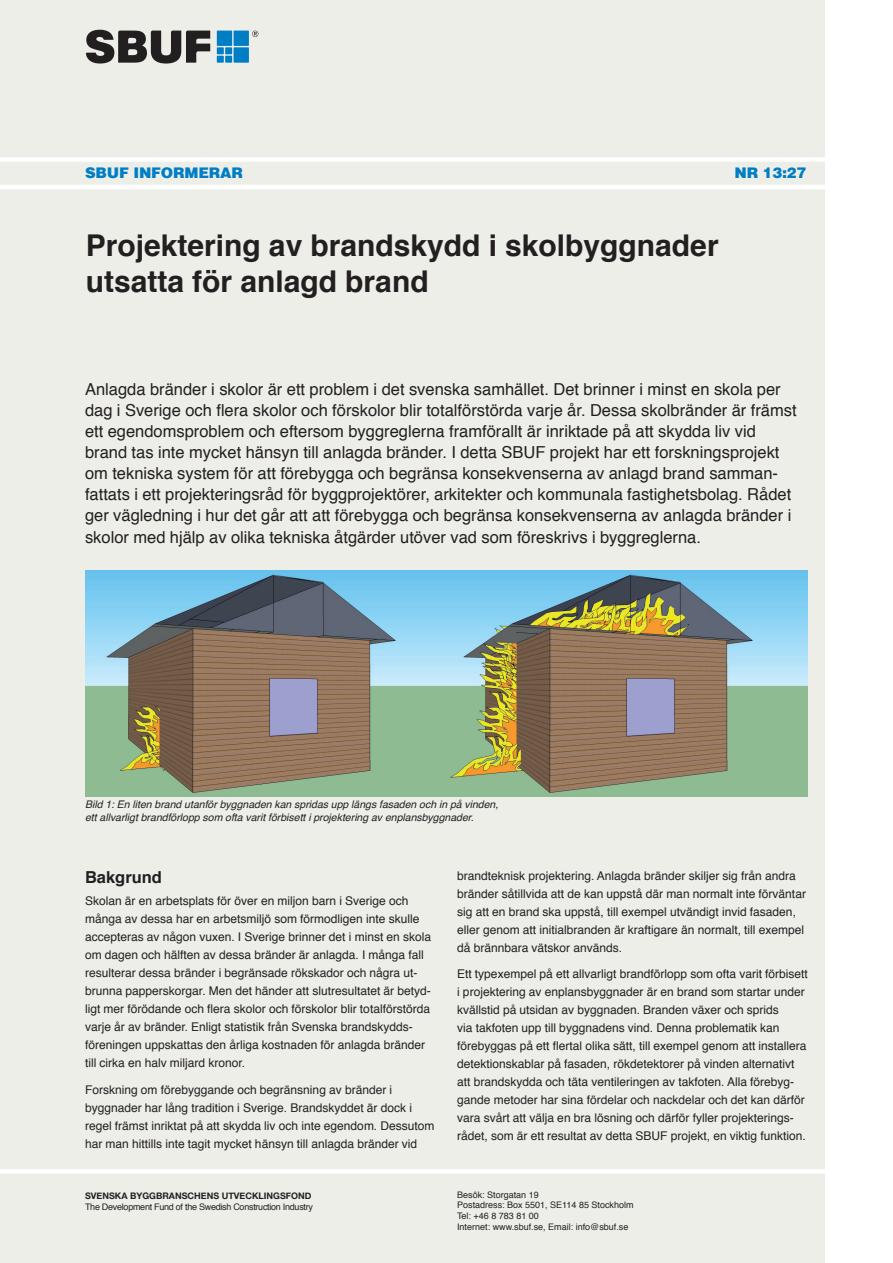
<style>
.page{position:relative;width:893px;height:1263px;background:#fff}
.page>*{position:absolute;margin:0;border:0;box-sizing:border-box;transform-origin:0 0}
.Rubrik{font:700 30px/36px "Helvetica";color:#231f20}
.Ingress{font:16.5px/21.1px "Helvetica";color:#231f20}
.Mellanrubbe{font:700 16.5px "Helvetica";color:#231f20}
.t1{font:900 15px "Helvetica";letter-spacing:-.02em;color:#007ec5}
.Brödtext{font:12px/18px "Helvetica";color:#231f20}
.Bildtext{font:italic 10.5px/12.6px "Helvetica";color:#231f20}
.t2{font:9px "Helvetica";color:#231f20}
.t3{font:9px "Helvetica";letter-spacing:-.03em;color:#231f20}
.t4{font:700 9px "Helvetica Neue";color:#231f20}
</style>
<div class="page">
<div style="left:0;top:0;width:825px;height:1263px;background:#eeeee9"></div>
<svg style="left:86px;top:30px;width:124px;height:34px"></svg>
<div style="left:225px;top:47px;width:7px;height:7px;background:#007ec5"></div>
<div style="left:217px;top:47px;width:7px;height:7px;background:#007ec5"></div>
<div style="left:225px;top:56px;width:7px;height:7px;background:#007ec5"></div>
<div style="left:217px;top:56px;width:7px;height:7px;background:#007ec5"></div>
<div style="left:234px;top:47px;width:15px;height:16px;background:#007ec5"></div>
<div style="left:234px;top:31px;width:15px;height:15px;background:#007ec5"></div>
<div style="left:217px;top:31px;width:15px;height:15px;background:#007ec5"></div>
<svg style="left:252px;top:31px;width:6px;height:6px"></svg>
<div style="left:0;top:157px;width:835px;height:5px;background:#fff"></div>
<hr style="left:0;top:185px;width:835px;height:4px;background:#fff">
<div style="left:0;top:1169px;width:836px;height:5px;background:#fff"></div>
<img style="left:85px;top:571px;width:358px;height:225px">
<img style="left:443px;top:571px;width:365px;height:225px">
<p class="t1" style="left:85px;top:164px;width:160px">SBUF INFORMERAR</p>
<p class="t1" style="left:734px;top:164px;width:74px">NR 13:27</p>
<p class="Rubrik" style="left:86px;top:228px;width:634px">Projektering av brandskydd i skolbyggnader utsatta för anlagd brand</p>
<p class="Ingress" style="left:85px;top:379px;width:713px">Anlagda bränder i skolor är ett problem i det svenska samhället. Det brinner i minst en skola per dag i Sverige och flera skolor och förskolor blir totalförstörda varje år. Dessa skolbränder är främst ett egendomsproblem och eftersom byggreglerna framförallt är inriktade på att skydda liv vid brand tas inte mycket hänsyn till anlagda bränder. I detta SBUF projekt har ett forskningsprojekt om tekniska system för att förebygga och begränsa konsekvenserna av anlagd brand samman&shy;fattats i ett projekteringsråd för byggprojektörer, arkitekter och kommunala fastighetsbolag. Rådet ger vägledning i hur det går att att förebygga och begränsa konsekvenserna av anlagda bränder i skolor med hjälp av olika tekniska åtgärder utöver vad som föreskrivs i byggreglerna.</p>
<p class="Bildtext" style="left:85px;top:799px;width:415px">Bild 1: En liten brand utanför byggnaden kan spridas upp längs fasaden och in på vinden, ett allvarligt brandförlopp som ofta varit förbisett i projektering av enplansbyggnader.</p>
<p class="Mellanrubbe" style="left:85px;top:864px;width:79px">Bakgrund</p>
<p class="Brödtext" style="left:85px;top:892px;width:348px">Skolan är en arbetsplats för över en miljon barn i Sverige och många av dessa har en arbetsmiljö som förmodligen inte skulle accepteras av någon vuxen. I Sverige brinner det i minst en skola om dagen och hälften av dessa bränder är anlagda. I många fall resulterar dessa bränder i begränsade rökskador och några ut&shy;brunna papperskorgar. Men det händer att slutresultatet är betyd&shy;ligt mer förödande och flera skolor och förskolor blir totalförstörda varje år av bränder. Enligt statistik från Svenska brandskydds&shy;föreningen uppskattas den årliga kostnaden för anlagda bränder till cirka en halv miljard kronor.</p>
<p class="Brödtext" style="left:85px;top:1081px;width:351px">Forskning om förebyggande och begränsning av bränder i byggnader har lång tradition i Sverige. Brandskyddet är dock i regel främst inriktat på att skydda liv och inte egendom. Dessutom har man hittills inte tagit mycket hänsyn till anlagda bränder vid</p>
<p class="t4" style="left:85px;top:1191px;width:228px">SVENSKA BYGGBRANSCHENS UTVECKLINGSFOND</p>
<p class="t3" style="left:85px;top:1200px;width:229px">The Development Fund of the Swedish Construction Industry</p>
<p class="Brödtext" style="left:457px;top:867px;width:350px">brandteknisk projektering. Anlagda bränder skiljer sig från andra bränder såtillvida att de kan uppstå där man normalt inte förväntar sig att en brand ska uppstå, till exempel utvändigt invid fasaden, eller genom att initialbranden är kraftigare än normalt, till exempel då brännbara vätskor används.</p>
<p class="Brödtext" style="left:457px;top:965px;width:352px">Ett typexempel på ett allvarligt brandförlopp som ofta varit förbisett i projektering av enplansbyggnader är en brand som startar under kvällstid på utsidan av byggnaden. Branden växer och sprids<br>via takfoten upp till byggnadens vind. Denna problematik kan förebyggas på ett flertal olika sätt, till exempel genom att installera detektionskablar på fasaden, rökdetektorer på vinden alternativt att brandskydda och täta ventileringen av takfoten. Alla förebyg&shy;gande metoder har sina fördelar och nackdelar och det kan därför vara svårt att välja en bra lösning och därför fyller projekterings&shy;rådet, som är ett resultat av detta SBUF projekt, en viktig funktion.</p>
<p class="t2" style="left:457px;top:1187px;width:83px">Besök: Storgatan 19</p>
<p class="t2" style="left:457px;top:1198px;width:178px">Postadress: Box 5501, SE114 85 Stockholm</p>
<p class="t2" style="left:457px;top:1209px;width:83px">Tel: +46 8 783 81 00</p>
<p class="t2" style="left:457px;top:1220px;width:173px">Internet: www.sbuf.se, Email: info@sbuf.se</p>
</div>
